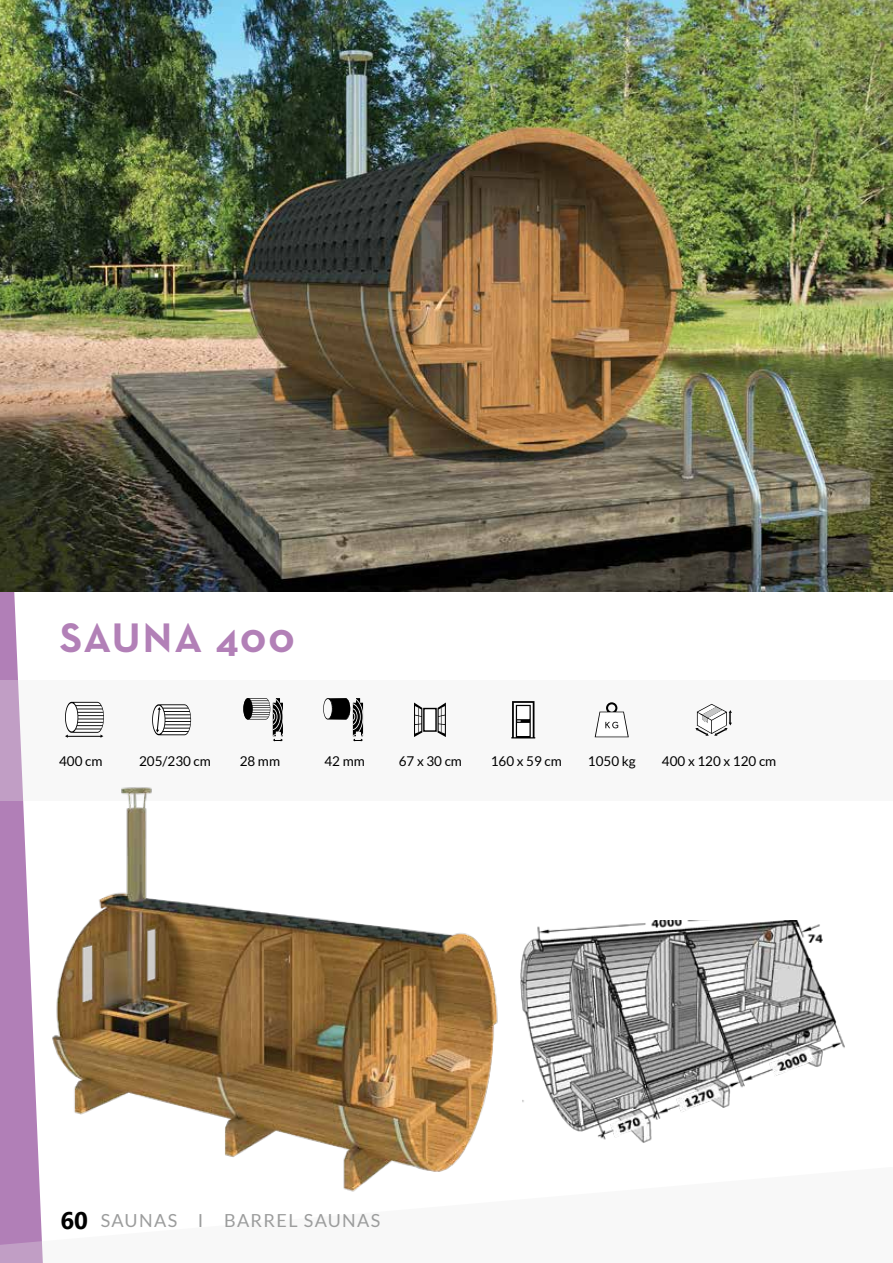
<style>
.page{position:relative;width:893px;height:1263px;background:#fff}
.page>*{position:absolute;margin:0;border:0;box-sizing:border-box;transform-origin:0 0}
.t1{font:700 42px "Neutra Text";letter-spacing:.04em;color:#b280b7}
.t2{font:700 24px "Segoe UI";color:#000}
.t3{font:18px "Lato";letter-spacing:.075em;color:#9c9d9d}
.t4{font:13.5px "Lato";color:#000}
</style>
<div class="page">
<svg style="left:0;top:591px;width:43px;height:576px"></svg>
<div style="left:0;top:680px;width:893px;height:121px;background:#f8f8f8"></div>
<svg style="left:0;top:1167px;width:43px;height:96px;background:#b78abc"></svg>
<img style="left:0;top:0;width:893px;height:591px">
<svg style="left:695px;top:704px;width:37px;height:32px"></svg>
<svg style="left:511px;top:701px;width:25px;height:37px"></svg>
<div style="left:424px;top:708px;width:12px;height:23px;background:#fff"></div>
<div style="left:423px;top:708px;width:14px;height:24px;border:1px solid #000"></div>
<svg style="left:437px;top:702px;width:9px;height:35px"></svg>
<svg style="left:414px;top:702px;width:8px;height:35px"></svg>
<svg style="left:595px;top:702px;width:34px;height:35px"></svg>
<svg style="left:243px;top:698px;width:40px;height:43px"></svg>
<div style="left:243px;top:698px;width:10px;height:21px;background:#000;border-radius:50%"></div>
<svg style="left:323px;top:698px;width:40px;height:43px"></svg>
<svg style="left:65px;top:702px;width:39px;height:36px"></svg>
<svg style="left:152px;top:704px;width:39px;height:31px"></svg>
<img style="left:22px;top:778px;width:472px;height:421px">
<img style="left:494px;top:920px;width:351px;height:223px">
<h1 class="t1" style="left:60px;top:611px;width:236px">SAUNA 400</h1>
<p class="t4" style="left:59px;top:754px;width:45px">400 cm</p>
<p class="t4" style="left:139px;top:754px;width:74px">205/230 cm</p>
<p class="t4" style="left:240px;top:754px;width:42px">28 mm</p>
<p class="t4" style="left:324px;top:754px;width:42px">42 mm</p>
<p class="t4" style="left:399px;top:754px;width:65px">67 x 30 cm</p>
<p class="t4" style="left:491px;top:754px;width:73px">160 x 59 cm</p>
<p class="t4" style="left:588px;top:754px;width:49px">1050 kg</p>
<p class="t4" style="left:662px;top:754px;width:116px">400 x 120 x 120 cm</p>
<h2 class="t2" style="left:60px;top:1198px;width:29px">60</h2>
<h3 class="t3" style="left:101px;top:1210px;width:281px">SAUNAS I BARREL SAUNAS</h3>
</div>
